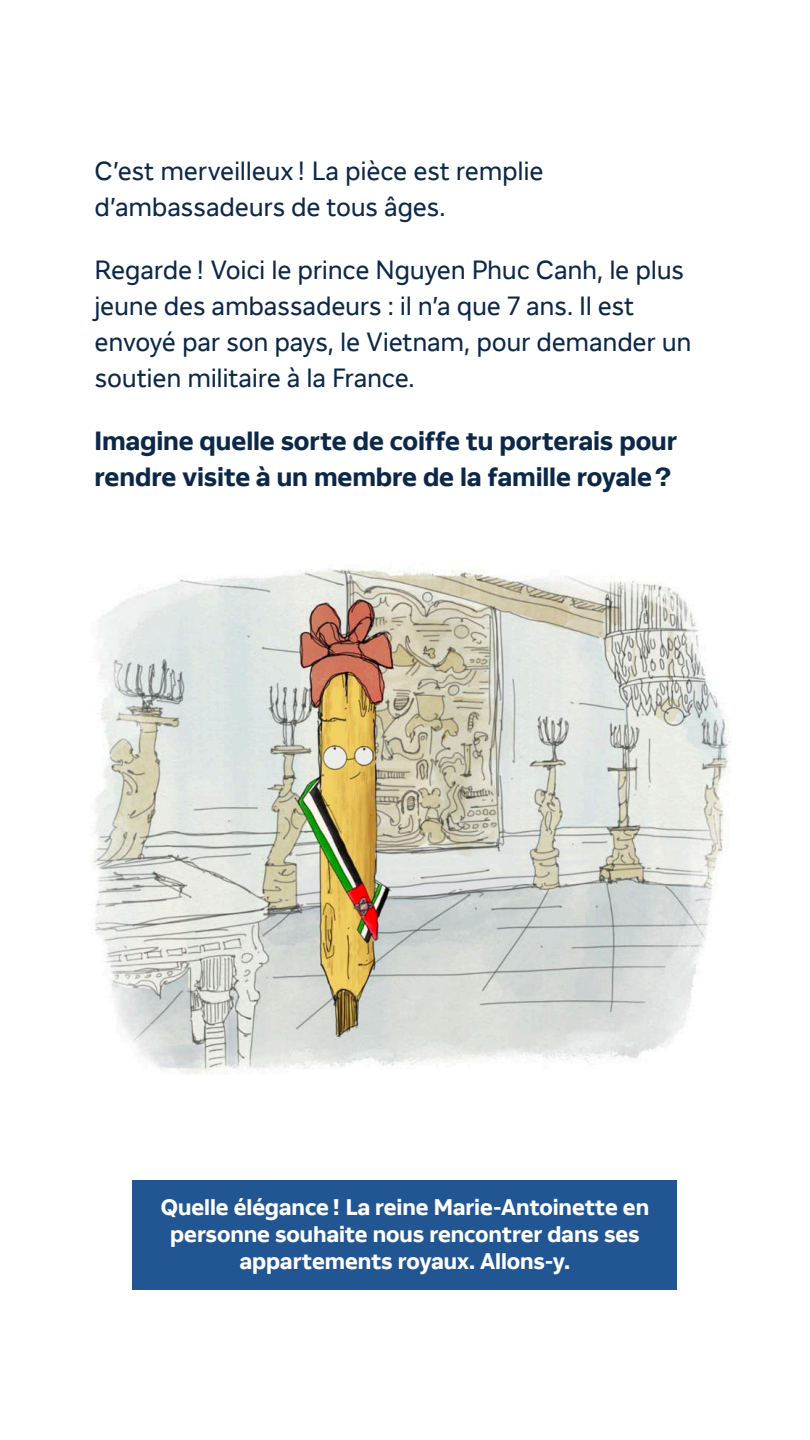
<style>
.page{position:relative;width:810px;height:1440px;background:#fff}
.page>*{position:absolute;margin:0;border:0;box-sizing:border-box;transform-origin:0 0}
.LAD_Frutiger_Intro{font:26.25px/36px "LAD";letter-spacing:-.01em;color:#0c2849}
.LAD_Frutiger_Intro-2{font:700 26.25px/36px "LAD";letter-spacing:-.005em;color:#0c2849}
.LAD_Frutiger_Intro-3{font:700 22.5px/27px "LAD";letter-spacing:-.005em;color:#fff;text-align:center}
</style>
<div class="page">
<img style="left:91px;top:564px;width:639px;height:511px">
<div style="left:133px;top:1180px;width:544px;height:110px;background:#215693"></div>
<p class="LAD_Frutiger_Intro" style="left:95px;top:155px;width:450px">C’est merveilleux ! La pièce est remplie d’ambassadeurs de tous âges.</p>
<p class="LAD_Frutiger_Intro" style="left:95px;top:254px;width:598px">Regarde! Voici le prince Nguyen Phuc Canh, le plus jeune des ambassadeurs : il n’a que 7 ans. Il est envoyé par son pays, le Vietnam, pour demander un soutien militaire à la France.</p>
<p class="LAD_Frutiger_Intro-2" style="left:95px;top:425px;width:584px">Imagine quelle sorte de coiffe tu porterais pour rendre visite à un membre de la famille royale?</p>
<p class="LAD_Frutiger_Intro-3" style="left:161px;top:1196px;width:490px">Quelle élégance! La reine Marie-Antoinette en personne souhaite nous rencontrer dans ses appartements royaux. Allons-y.</p>
</div>
